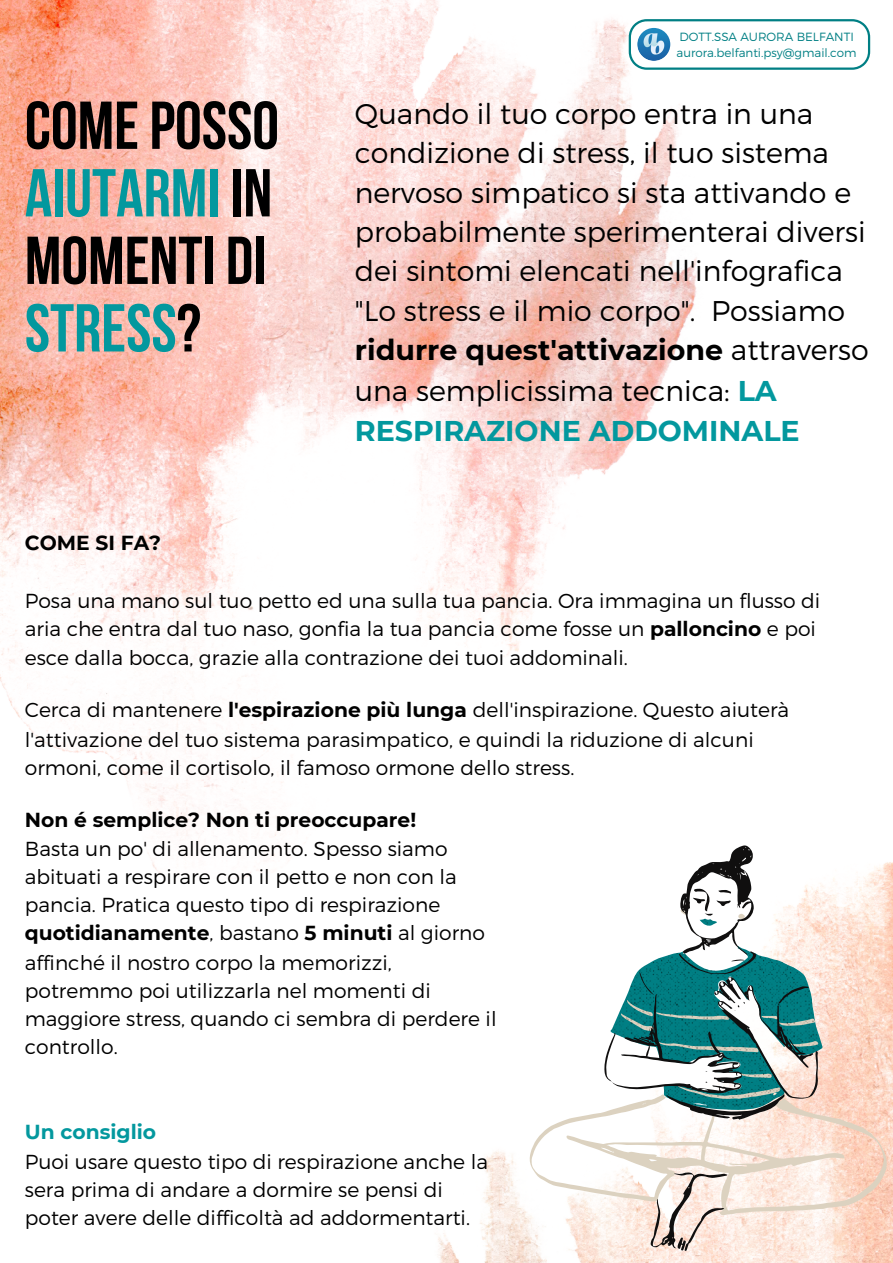
<style>
.page{position:relative;width:893px;height:1263px;background:#fff}
.page>*{position:absolute;margin:0;border:0;box-sizing:border-box;transform-origin:0 0}
.t1{font:700 67.5px/67.5px "Bebas Neue";color:#000}
.t2{font:300 28.5px/39.7px "Montserrat";color:#000}
.t3{font:300 20.25px/28.3px "Montserrat";color:#000}
.t4{font:700 20.25px "Montserrat";color:#000}
.t5{font:700 20.25px "Montserrat";color:#03989e}
.t6{font:300 11.85px/16.4px "Montserrat";color:#007f84}
.s1{color:#03989e}
.s2{font-weight:700}
.s3{font-weight:700;color:#03989e}
</style>
<div class="page">
<img style="left:0;top:0;width:698px;height:879px">
<img style="left:410px;top:855px;width:483px;height:408px">
<svg style="left:529px;top:845px;width:358px;height:406px"></svg>
<svg style="left:629px;top:19px;width:241px;height:51px"></svg>
<img style="left:637px;top:28px;width:33px;height:33px;border-radius:50%">
<p class="t6" style="left:676px;top:28px;width:182px">DOTT.SSA AURORA BELFANTI aurora.belfanti.psy@gmail.com</p>
<h1 class="t1" style="left:25px;top:98px;width:256px">COMEPOSSO<br><span class="s1">AIUTARMI</span> IN<br>MOMENTI DI<br><span class="s1">STRESS</span>?</h1>
<p class="t2" style="left:355px;top:92px;width:515px">Quando il tuo corpo entra in una condizione di stress, il tuo sistema nervoso simpatico si sta attivando e probabilmente sperimenterai diversi dei sintomi elencati nell'infografica "Lo stress e il mio corpo". Possiamo <span class="s2">ridurre quest'attivazione</span> attraverso una semplicissima tecnica: <span class="s3">LA RESPIRAZIONE ADDOMINALE</span></p>
<p class="t4" style="left:25px;top:531px;width:138px">COME SI FA?</p>
<p class="t3" style="left:25px;top:585px;width:797px;line-height:28.7px">Posa una mano sul tuo petto ed una sulla tua pancia. Ora immagina un flusso di aria che entra dal tuo naso, gonfia la tua pancia come fosse un <span class="s2">palloncino</span> e poi esce dalla bocca, grazie alla contrazione dei tuoi addominali.</p>
<p class="t3" style="left:25px;top:695px;width:766px;line-height:28.7px">Cerca di mantenere <span class="s2">l'espirazione più lunga</span> dell'inspirazione. Questo aiuterà l'attivazione del tuo sistema parasimpatico, e quindi la riduzione di alcuni ormoni, come il cortisolo, il famoso ormone dello stress.</p>
<p class="t4" style="left:25px;top:807px;width:393px">Non é semplice? Non ti preoccupare!</p>
<p class="t3" style="left:25px;top:834px;width:473px">Basta un po' di allenamento. Spesso siamo abituati a respirare con il petto e non con la pancia. Pratica questo tipo di respirazione <span class="s2">quotidianamente</span>, bastano <span class="s2">5 minuti</span> al giorno affinché il nostro corpo la memorizzi, potremmo poi utilizzarla nel momenti di maggiore stress, quando ci sembra di perdere il controllo.</p>
<p class="t5" style="left:25px;top:1120px;width:133px">Un consiglio</p>
<p class="t3" style="left:25px;top:1146px;width:465px">Puoi usare questo tipo di respirazione anche la sera prima di andare a dormire se pensi di poter avere delle difficoltà ad addormentarti.</p>
</div>
